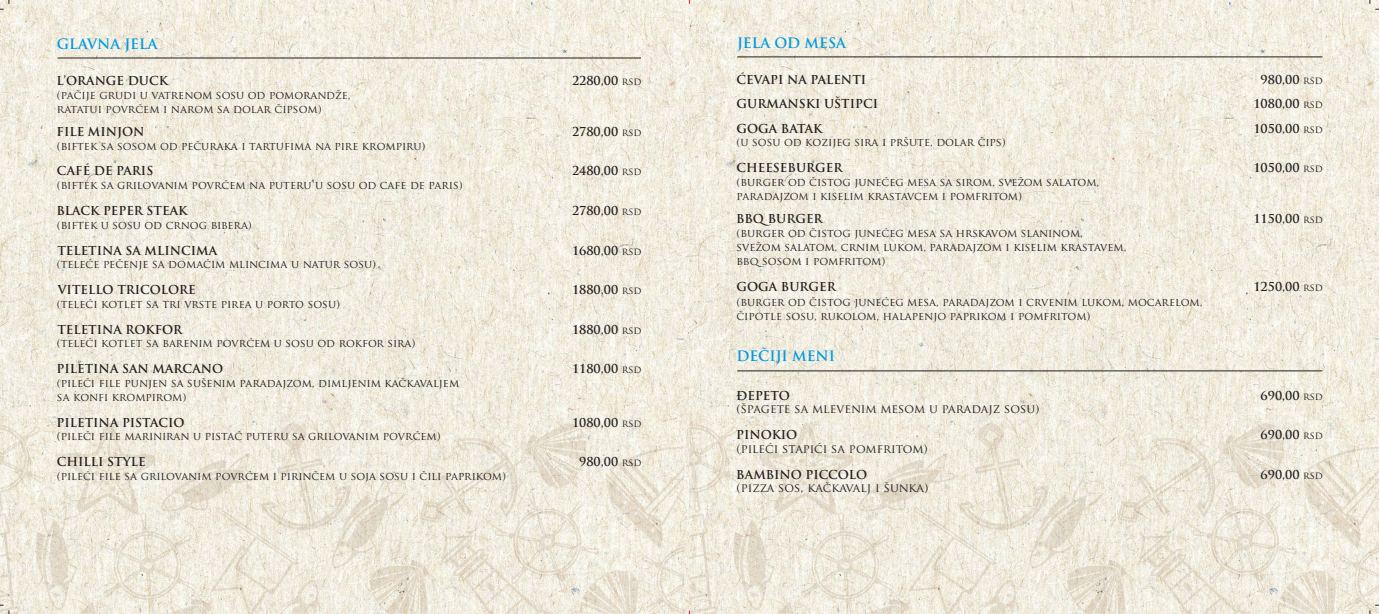
<style>
.page{position:relative;width:1379px;height:614px;background:#fff}
.page>*{position:absolute;margin:0;border:0;box-sizing:border-box;transform-origin:0 0}
.t1{font:700 14px "Trajan Pro";color:#009bdf}
.t2{font:700 12px/24.4px "Trajan Pro";color:#231f20}
.t3{font:12px "Trajan Pro";color:#231f20}
.t4{font:11px/13.8px "Trajan Pro";color:#231f20}
.s1{font-weight:400;font-size:10px}
</style>
<div class="page">
<img style="left:0;top:1px;width:1379px;height:404px">
<hr style="left:58px;top:58px;width:583px;height:1px;background:#231f20">
<hr style="left:737px;top:57px;width:585px;height:1px;background:#231f20">
<hr style="left:737px;top:370px;width:585px;height:1px;background:#231f20">
<svg style="left:0;top:0;width:10px;height:10px"></svg>
<svg style="left:1369px;top:0;width:10px;height:10px"></svg>
<svg style="left:0;top:405px;width:1379px;height:209px;background:#ede8da"></svg>
<p class="t1" style="left:57px;top:39px;width:102px">GLAVNA JELA</p>
<p class="t2" style="left:57px;top:70px;width:113px">L’ORANGE DUCK</p>
<p class="t4" style="left:57px;top:89px;width:295px">(PAČIJE GRUDI U VATRENOM SOSU OD POMORANDŽE,<br>RATATUI POVRĆEM I NAROM SA DOLAR ČIPSOM)</p>
<p class="t2" style="left:57px;top:121px;width:89px">FILE MINJON</p>
<p class="t4" style="left:57px;top:140px;width:370px">(BIFTEK SA SOSOM OD PEČURAKA I TARTUFIMA NA PIRE KROMPIRU)</p>
<p class="t2" style="left:57px;top:160px;width:98px">CAFÉ DE PARIS</p>
<p class="t4" style="left:57px;top:179px;width:407px">(BIFTEK SA GRILOVANIM POVRĆEM NA PUTERU U SOSU OD CAFE DE PARIS)</p>
<p class="t2" style="left:56px;top:200px;width:132px">BLACK PEPER STEAK</p>
<p class="t4" style="left:57px;top:219px;width:196px">(BIFTEK U SOSU OD CRNOG BIBERA)</p>
<p class="t2" style="left:57px;top:239px;width:161px">TELETINA SA MLINCIMA</p>
<p class="t4" style="left:57px;top:258px;width:321px">(TELEĆE PEČENJE SA DOMAĆIM MLINCIMA U NATUR SOSU)</p>
<p class="t2" style="left:58px;top:279px;width:139px">VITELLO TRICOLORE</p>
<p class="t4" style="left:57px;top:298px;width:285px">(TELEĆI KOTLET SA TRI VRSTE PIREA U PORTO SOSU)</p>
<p class="t2" style="left:57px;top:318px;width:127px">TELETINA ROKFOR</p>
<p class="t4" style="left:57px;top:337px;width:360px">(TELEĆI KOTLET SA BARENIM POVRĆEM U SOSU OD ROKFOR SIRA)</p>
<p class="t2" style="left:57px;top:357px;width:168px">PILETINA SAN MARCANO</p>
<p class="t4" style="left:57px;top:377px;width:404px">(PILEĆI FILE PUNJEN SA SUŠENIM PARADAJZOM, DIMLJENIM KAČKAVALJEM<br>SA KONFI KROMPIROM)</p>
<p class="t2" style="left:57px;top:411px;width:129px">PILETINA PISTACIO</p>
<p class="t4" style="left:57px;top:430px;width:385px">(PILEĆI FILE MARINIRAN U PISTAĆ PUTERU SA GRILOVANIM POVRĆEM)</p>
<p class="t2" style="left:57px;top:451px;width:90px">CHILLI STYLE</p>
<p class="t4" style="left:57px;top:470px;width:451px">(PILEĆI FILE SA GRILOVANIM POVRĆEM I PIRINČEM U SOJA SOSU I ČILI PAPRIKOM)</p>
<p class="t2" style="left:572px;top:70px;width:71px">2280,00 <span class="s1">RSD</span></p>
<p class="t2" style="left:572px;top:121px;width:71px">2780,00 <span class="s1">RSD</span></p>
<p class="t2" style="left:572px;top:160px;width:71px">2480,00 <span class="s1">RSD</span></p>
<p class="t2" style="left:572px;top:200px;width:71px">2780,00 <span class="s1">RSD</span></p>
<p class="t2" style="left:572px;top:239px;width:71px">1680,00 <span class="s1">RSD</span></p>
<p class="t2" style="left:572px;top:279px;width:71px">1880,00 <span class="s1">RSD</span></p>
<p class="t2" style="left:572px;top:318px;width:71px">1880,00 <span class="s1">RSD</span></p>
<p class="t2" style="left:572px;top:357px;width:71px">1180,00 <span class="s1">RSD</span></p>
<p class="t2" style="left:572px;top:411px;width:71px">1080,00 <span class="s1">RSD</span></p>
<p class="t2" style="left:579px;top:451px;width:64px">980,00 <span class="s1">RSD</span></p>
<p class="t1" style="left:737px;top:38px;width:110px">JELA OD MESA</p>
<p class="t2" style="left:736px;top:69px;width:143px">ĆEVAPI NA PALENTI<br>GURMANSKI UŠTIPCI<br>GOGA BATAK</p>
<p class="t4" style="left:736px;top:137px;width:271px">(U SOSU OD KOZIJEG SIRA I PRŠUTE, DOLAR ČIPS)</p>
<p class="t2" style="left:736px;top:157px;width:107px">CHEESEBURGER</p>
<p class="t4" style="left:736px;top:176px;width:364px">(BURGER OD ČISTOG JUNEĆEG MESA SA SIROM, SVEŽOM SALATOM,<br>PARADAJZOM I KISELIM KRASTAVCEM I POMFRITOM)</p>
<p class="t2" style="left:736px;top:208px;width:88px">BBQBURGER</p>
<p class="t4" style="left:736px;top:227px;width:391px">(BURGER OD ČISTOG JUNEĆEG MESA SA HRSKAVOM SLANINOM,<br>SVEŽOM SALATOM, CRNIM LUKOM, PARADAJZOM I KISELIM KRASTAVEM,<br>BBQSOSOM I POMFRITOM)</p>
<p class="t2" style="left:736px;top:276px;width:101px">GOGA BURGER</p>
<p class="t4" style="left:736px;top:296px;width:467px">(BURGER OD ČISTOG JUNEĆEG MESA, PARADAJZOM I CRVENIM LUKOM, MOCARELOM,<br>ČIPOTLE SOSU, RUKOLOM, HALAPENJO PAPRIKOM I POMFRITOM)</p>
<p class="t1" style="left:736px;top:350px;width:100px">DEČIJI MENI</p>
<p class="t2" style="left:736px;top:384px;width:55px">ĐEPETO</p>
<p class="t3" style="left:736px;top:404px;width:304px">(ŠPAGETE SA MLEVENIM MESOM U PARADAJZ SOSU)</p>
<p class="t2" style="left:736px;top:423px;width:63px">PINOKIO</p>
<p class="t3" style="left:736px;top:443px;width:193px">(PILEĆI STAPIĆI SA POMFRITOM)</p>
<p class="t2" style="left:736px;top:463px;width:133px">BAMBINO PICCOLO</p>
<p class="t3" style="left:736px;top:483px;width:193px">(PIZZA SOS, KAČKAVALJ I ŠUNKA)</p>
<p class="t2" style="left:1253px;top:69px;width:71px;text-align:justify;text-indent:7px">980,00 <span class="s1">RSD </span>1080,00 <span class="s1">RSD </span>1050,00 <span class="s1">RSD</span></p>
<p class="t2" style="left:1253px;top:157px;width:71px">1050,00 <span class="s1">RSD</span></p>
<p class="t2" style="left:1253px;top:208px;width:71px">1150,00 <span class="s1">RSD</span></p>
<p class="t2" style="left:1253px;top:276px;width:71px">1250,00 <span class="s1">RSD</span></p>
<p class="t2" style="left:1260px;top:384px;width:64px">690,00 <span class="s1">RSD</span></p>
<p class="t2" style="left:1260px;top:423px;width:64px">690,00 <span class="s1">RSD</span></p>
<p class="t2" style="left:1260px;top:463px;width:64px">690,00 <span class="s1">RSD</span></p>
</div>
